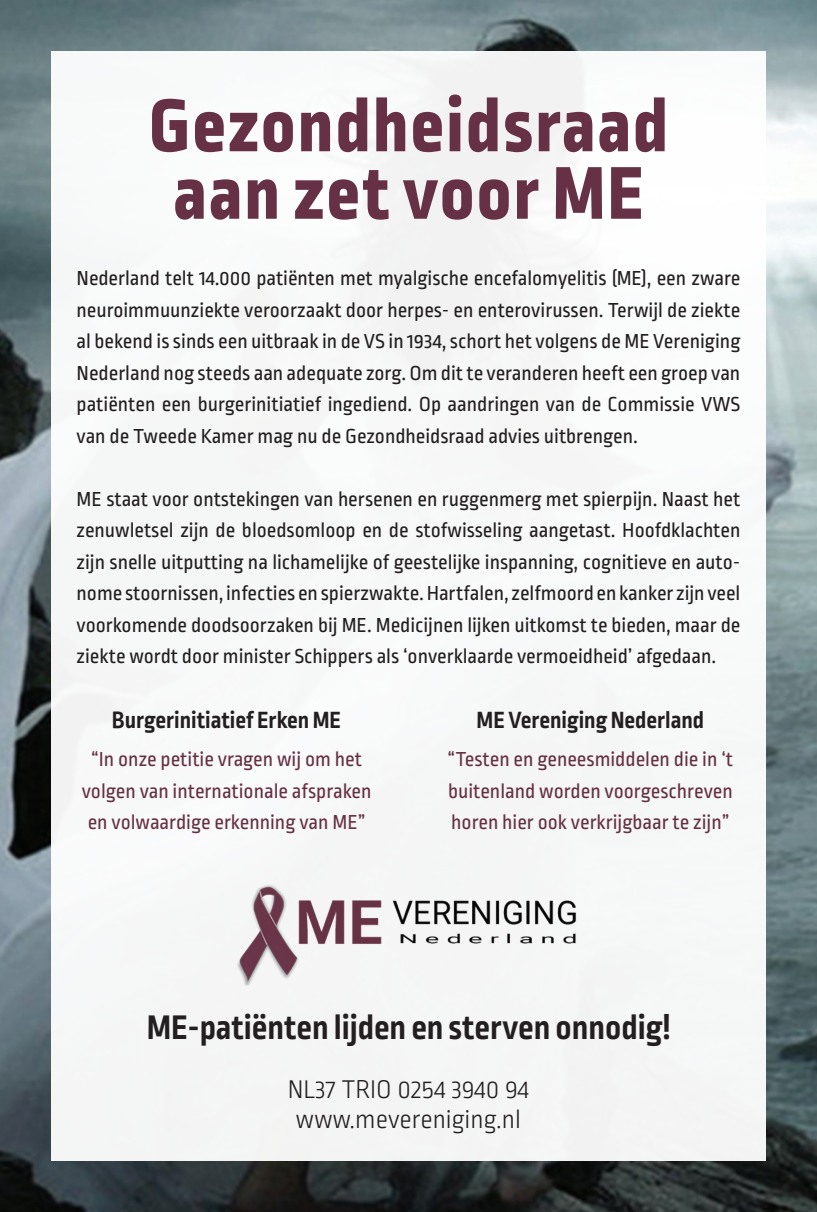
<style>
.page{position:relative;width:817px;height:1212px;background:#fff}
.page>*{position:absolute;margin:0;border:0;box-sizing:border-box;transform-origin:0 0}
.t1{font:800 78.75px/67.5px "Ropa Sans Pro";letter-spacing:.03em;color:#663144;text-align:center}
.t2{font:700 36px "Ropa Sans Pro";color:#231f20}
.t3{font:300 27px/29.2px "Ropa Sans Pro";color:#231f20;text-align:center}
.t4{font:700 24.75px "Ropa Sans Pro";color:#231f20}
.t5{font:21.38px/31.5px "Ropa Sans Pro";color:#231f20;text-align:justify}
.t6{font:21.38px/31.5px "Ropa Sans Pro";color:#663144;text-align:center}
</style>
<div class="page">
<img style="left:0;top:0;width:816px;height:1212px">
<div style="left:51px;top:51px;width:714px;height:1110px;background:#f7f7f8"></div>
<img style="left:237px;top:885px;width:340px;height:101px">
<h1 class="t1" style="left:149px;top:96px;width:520px">Gezondheidsraad aan zet voor ME</h1>
<p class="t5" style="left:77px;top:264px;width:665px">Nederland telt 14.000 patiënten met myalgische encefalomyelitis (ME), een zware neuroimmuunziekte veroorzaakt door herpes- en enterovirussen. Terwijl de ziekte al bekend is sinds een uitbraak in de VS in 1934, schort het volgens de ME Vereniging Nederland nog steeds aan adequate zorg. Om dit te veranderen heeft een groep van patiënten een burgerinitiatief ingediend. Op aandringen van de Commissie VWS van de Tweede Kamer mag nu de Gezondheidsraad advies uitbrengen.</p>
<p class="t5" style="left:77px;top:484px;width:665px">ME staat voor ontstekingen van hersenen en ruggenmerg met spierpijn. Naast het zenuwletsel zijn de bloedsomloop en de stofwisseling aangetast. Hoofdklachten zijn snelle uitputting na lichamelijke of geestelijke inspanning, cognitieve en auto&shy;nome stoornissen, infecties en spierzwakte. Hartfalen, zelfmoord en kanker zijn veel voorkomende doodsoorzaken bij ME. Medicijnen lijken uitkomst te bieden, maar de ziekte wordt door minister Schippers als ‘onverklaarde vermoeidheid’ afgedaan.</p>
<p class="t4" style="left:112px;top:706px;width:231px">Burgerinitiatief Erken ME</p>
<p class="t6" style="left:82px;top:745px;width:291px">“In onze petitie vragen wij om het volgen van internationale afspraken en volwaardige erkenning van ME”</p>
<p class="t4" style="left:476px;top:706px;width:229px">ME Vereniging Nederland</p>
<p class="t6" style="left:447px;top:745px;width:287px;text-align:justify">“Testen en geneesmiddelen die in ‘t buitenland worden voorgeschreven horen hier ook verkrijgbaar te zijn”</p>
<h2 class="t2" style="left:147px;top:1007px;width:525px">ME-patiënten lijden en sterven onnodig!</h2>
<p class="t3" style="left:288px;top:1077px;width:243px">NL37 TRIO 0254 3940 94 www.mevereniging.nl</p>
</div>
